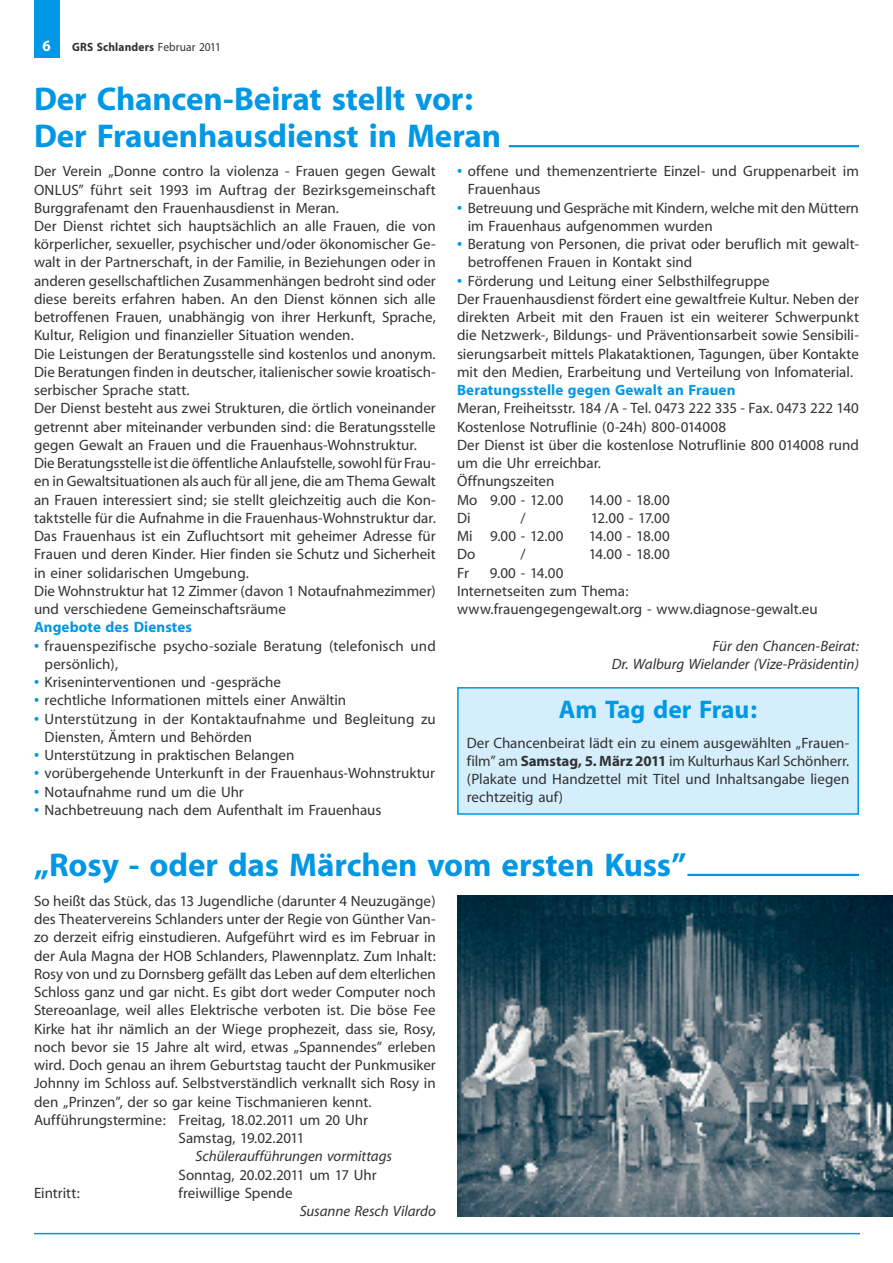
<style>
.page{position:relative;width:893px;height:1263px;background:#fff}
.page>*{position:absolute;margin:0;border:0;box-sizing:border-box;transform-origin:0 0}
.t1{font:700 33px/37.5px "Myriad";letter-spacing:-.005em;color:#0098e4}
.t2{font:700 25.5px "Myriad";letter-spacing:-.01em;color:#0098e4}
.t3{font:700 15.75px "Myriad";color:#fff;scale:.95 1}
.t4{font:15px/18.3px "Myriad";color:#323232}
.t5{font:italic 15px/18.3px "Myriad";letter-spacing:-.005em;color:#323232;text-align:right}
.t6{font:700 15px "Myriad";letter-spacing:.005em;color:#0098e4}
.t7{font:700 12px "Myriad";letter-spacing:.015em;color:#323232;scale:.95 1}
.s1{font-weight:400}
.s2{font-weight:700;color:#0098e4}
.s3{font-weight:700}
</style>
<div class="page">
<hr style="left:34px;top:1233px;width:826px;height:1px;background:#0098e4">
<div style="left:457px;top:687px;width:402px;height:128px;background:#d5eefc;border:2px solid #0098e4"></div>
<hr style="left:509px;top:145px;width:350px;height:2px;background:#0098e4">
<hr style="left:687px;top:874px;width:172px;height:2px;background:#0098e4">
<img style="left:457px;top:895px;width:436px;height:321px">
<div style="left:34px;top:0;width:26px;height:57px;background:#0098e4"></div>
<p class="t3" style="left:43px;top:38px;width:10px">6</p>
<p class="t7" style="left:72px;top:41px;width:158px">GRS Schlanders <span class="s1">Februar 2011</span></p>
<h1 class="t1" style="left:34px;top:81px;width:469px">Der Chancen-Beirat stellt vor:<br>Der Frauenhausdienst in Meran</h1>
<p class="t4" style="left:34px;top:163px;width:403px">Der Verein „Donne contro la violenza - Frauen gegen Gewalt ONLUS” führt seit 1993 im Auftrag der Bezirksgemeinschaft Burggrafenamt den Frauenhausdienst in Meran.<br>Der Dienst richtet sich hauptsächlich an alle Frauen, die von körperlicher, sexueller, psychischer und/oder ökonomischer Ge&shy;walt in der Partnerschaft, in der Familie, in Beziehungen oder in anderen gesellschaftlichen Zusammenhängen bedroht sind oder diese bereits erfahren haben. An den Dienst können sich alle betroffenen Frauen, unabhängig von ihrer Herkunft, Sprache, Kultur, Religion und finanzieller Situation wenden.<br>Die Leistungen der Beratungsstelle sind kostenlos und anonym.<br>Die Beratungen finden in deutscher, italienischer sowie kroatisch&shy;serbischer Sprache statt.<br>Der Dienst besteht aus zwei Strukturen, die örtlich voneinander getrennt aber miteinander verbunden sind: die Beratungsstelle gegen Gewalt an Frauen und die Frauenhaus-Wohnstruktur.<br>Die Beratungsstelle ist die öffentliche Anlaufstelle, sowohl für Frau&shy;en in Gewaltsituationen als auch für all jene, die am Thema Gewalt an Frauen interessiert sind; sie stellt gleichzeitig auch die Kon&shy;taktstelle für die Aufnahme in die Frauenhaus-Wohnstruktur dar.<br>Das Frauenhaus ist ein Zufluchtsort mit geheimer Adresse für Frauen und deren Kinder. Hier finden sie Schutz und Sicherheit in einer solidarischen Umgebung.<br>Die Wohnstruktur hat 12 Zimmer (davon 1 Notaufnahmezimmer) und verschiedene Gemeinschaftsräume</p>
<p class="t6" style="left:34px;top:619px;width:160px">Angebote des Dienstes</p>
<p class="t4" style="left:45px;top:637px;width:393px;text-indent:-11px"><span class="s2">•</span> frauenspezifische psycho-soziale Beratung (telefonisch und persönlich),</p>
<p class="t4" style="left:34px;top:673px;width:248px"><span class="s2">•</span> Kriseninterventionen und -gespräche</p>
<p class="t4" style="left:34px;top:692px;width:314px"><span class="s2">•</span> rechtliche Informationen mittels einer Anwältin</p>
<p class="t4" style="left:45px;top:710px;width:393px;text-indent:-11px"><span class="s2">•</span> Unterstützung in der Kontaktaufnahme und Begleitung zu<br>Diensten, Ämtern und Behörden</p>
<p class="t4" style="left:34px;top:746px;width:262px"><span class="s2">•</span> Unterstützung in praktischen Belangen</p>
<p class="t4" style="left:34px;top:765px;width:402px"><span class="s2">•</span> vorübergehende Unterkunft in der Frauenhaus-Wohnstruktur</p>
<p class="t4" style="left:34px;top:783px;width:211px"><span class="s2">•</span> Notaufnahme rund um die Uhr</p>
<p class="t4" style="left:34px;top:801px;width:349px"><span class="s2">•</span> Nachbetreuung nach dem Aufenthalt im Frauenhaus</p>
<p class="t4" style="left:468px;top:163px;width:393px;text-indent:-11px"><span class="s2">•</span> offene und themenzentrierte Einzel- und Gruppenarbeit im<br>Frauenhaus</p>
<p class="t4" style="left:468px;top:199px;width:393px;text-indent:-11px"><span class="s2">•</span> Betreuung und Gespräche mit Kindern, welche mit den Müttern im Frauenhaus aufgenommen wurden</p>
<p class="t4" style="left:468px;top:236px;width:393px;text-indent:-11px"><span class="s2">•</span> Beratung von Personen, die privat oder beruflich mit gewalt&shy;betroffenen Frauen in Kontakt sind</p>
<p class="t4" style="left:457px;top:272px;width:403px"><span class="s2">•</span> Förderung und Leitung einer Selbsthilfegruppe<br>Der Frauenhausdienst fördert eine gewaltfreie Kultur. Neben der direkten Arbeit mit den Frauen ist ein weiterer Schwerpunkt die Netzwerk-, Bildungs- und Präventionsarbeit sowie Sensibili&shy;sierungsarbeit mittels Plakataktionen, Tagungen, über Kontakte mit den Medien, Erarbeitung und Verteilung von Infomaterial.</p>
<p class="t6" style="left:457px;top:382px;width:280px">Beratungsstelle gegen Gewalt an Frauen</p>
<p class="t4" style="left:457px;top:400px;width:403px">Meran, Freiheitsstr. 184 /A - Tel. 0473 222 335 - Fax. 0473 222 140<br>Kostenlose Notruflinie (0-24h) 800-014008<br>Der Dienst ist über die kostenlose Notruflinie 800 014008 rund um die Uhr erreichbar.<br>Öffnungszeiten<br>Mo 9.00 - 12.00</p>
<p class="t4" style="left:589px;top:491px;width:82px">14.00 - 18.00</p>
<p class="t4" style="left:457px;top:509px;width:15px">Di</p>
<p class="t4" style="left:520px;top:509px;width:7px">/</p>
<p class="t4" style="left:591px;top:509px;width:80px">12.00 - 17.00</p>
<p class="t4" style="left:457px;top:528px;width:108px">Mi 9.00 - 12.00</p>
<p class="t4" style="left:589px;top:528px;width:82px">14.00 - 18.00</p>
<p class="t4" style="left:457px;top:546px;width:20px">Do</p>
<p class="t4" style="left:520px;top:546px;width:7px">/</p>
<p class="t4" style="left:589px;top:546px;width:82px">14.00 - 18.00</p>
<p class="t4" style="left:457px;top:564px;width:13px">Fr</p>
<p class="t4" style="left:457px;top:564px;width:362px;text-indent:33px">9.00 - 14.00<br>Internetseiten zum Thema: www.frauengegengewalt.org - www.diagnose-gewalt.eu</p>
<p class="t5" style="left:612px;top:637px;width:249px">Für den Chancen-Beirat:<br>Dr. Walburg Wielander (Vize-Präsidentin)</p>
<h2 class="t2" style="left:559px;top:696px;width:200px">Am Tag der Frau:</h2>
<p class="t4" style="left:467px;top:734px;width:384px;text-align:justify">Der Chancenbeirat lädt ein zu einem ausgewählten „Frauen&shy;film” am <span class="s3">Samstag, 5. März 2011</span> im Kulturhaus Karl Schönherr. (Plakate und Handzettel mit Titel und Inhaltsangabe liegen rechtzeitig auf)</p>
<h1 class="t1" style="left:34px;top:847px;width:654px">„Rosy - oder das Märchen vom ersten Kuss”</h1>
<p class="t4" style="left:34px;top:892px;width:403px">So heißt das Stück, das 13 Jugendliche (darunter 4 Neuzugänge)</p>
<p class="t4" style="left:34px;top:911px;width:403px">des Theatervereins Schlanders unter der Regie von Günther Van-</p>
<p class="t4" style="left:34px;top:929px;width:403px">zo derzeit eifrig einstudieren. Aufgeführt wird es im Februar in</p>
<p class="t4" style="left:34px;top:947px;width:403px">der Aula Magna der HOB Schlanders, Plawennplatz. Zum Inhalt:</p>
<p class="t4" style="left:34px;top:965px;width:403px">Rosy von und zu Dornsberg gefällt das Leben auf dem elterlichen</p>
<p class="t4" style="left:34px;top:984px;width:403px">Schloss ganz und gar nicht. Es gibt dort weder Computer noch</p>
<p class="t4" style="left:34px;top:1002px;width:403px">Stereoanlage, weil alles Elektrische verboten ist. Die böse Fee</p>
<p class="t4" style="left:34px;top:1020px;width:403px">Kirke hat ihr nämlich an der Wiege prophezeit, dass sie, Rosy,</p>
<p class="t4" style="left:34px;top:1038px;width:403px">noch bevor sie 15 Jahre alt wird, etwas „Spannendes” erleben</p>
<p class="t4" style="left:34px;top:1057px;width:403px">wird. Doch genau an ihrem Geburtstag taucht der Punkmusiker</p>
<p class="t4" style="left:34px;top:1075px;width:403px">Johnny im Schloss auf. Selbstverständlich verknallt sich Rosy in</p>
<p class="t4" style="left:34px;top:1093px;width:339px">den „Prinzen”, der so gar keine Tischmanieren kennt.</p>
<p class="t4" style="left:34px;top:1111px;width:335px">Aufführungstermine: Freitag, 18.02.2011 um 20 Uhr</p>
<p class="t4" style="left:179px;top:1129px;width:127px">Samstag, 19.02.2011</p>
<p class="t5" style="left:196px;top:1148px;width:198px">Schüleraufführungen vormittags</p>
<p class="t4" style="left:179px;top:1166px;width:200px">Sonntag, 20.02.2011 um 17 Uhr</p>
<p class="t4" style="left:34px;top:1184px;width:48px">Eintritt:</p>
<p class="t4" style="left:179px;top:1184px;width:115px">freiwillige Spende</p>
<p class="t5" style="left:300px;top:1202px;width:138px">Susanne Resch Vilardo</p>
</div>
